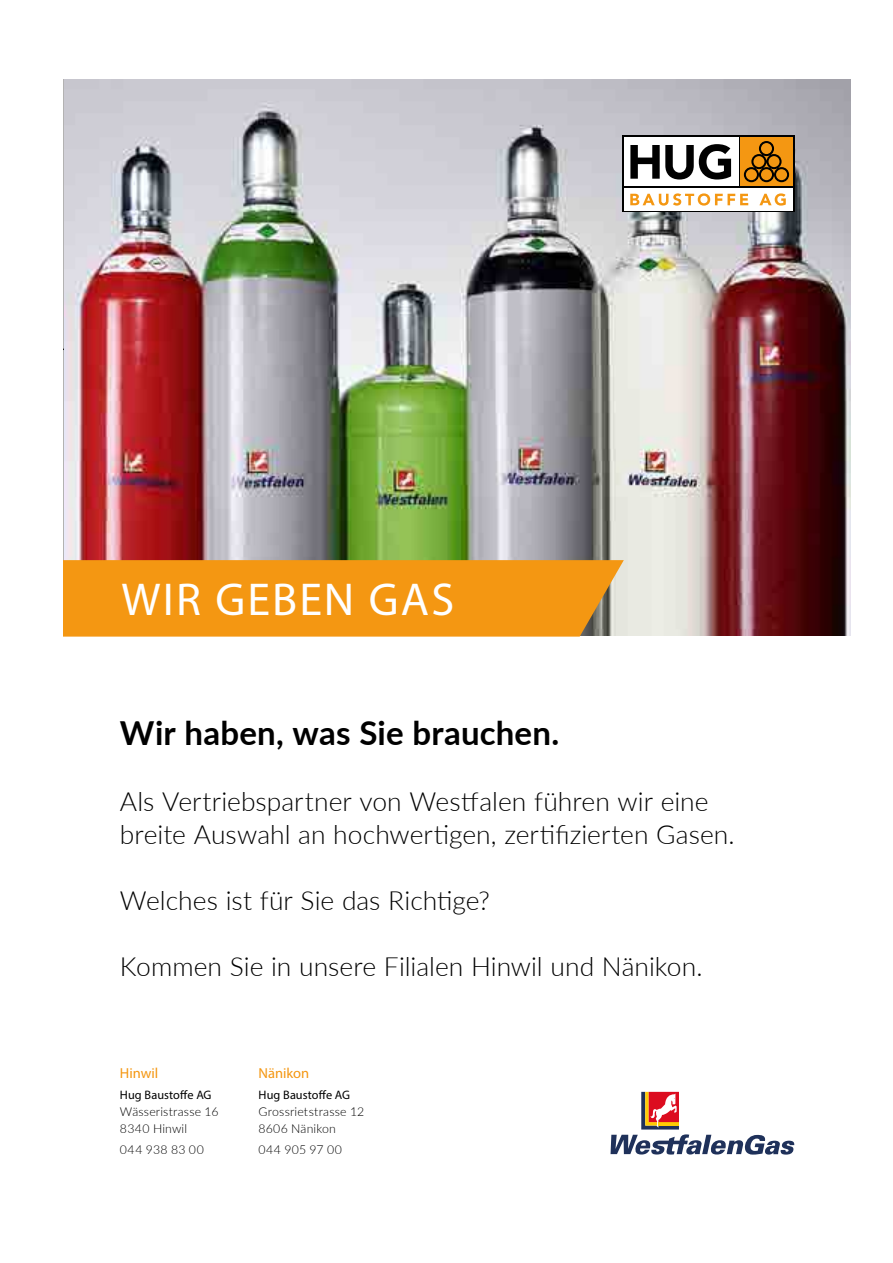
<style>
.page{position:relative;width:893px;height:1263px;background:#fff}
.page>*{position:absolute;margin:0;border:0;box-sizing:border-box;transform-origin:0 0}
.t1{font:46.2px "Myriad Pro";letter-spacing:.045em;color:#fff}
.t2{font:700 33px "Lato";letter-spacing:.005em;color:#000}
.t3{font:300 26.4px/33px "Lato";color:#000}
.t4{font:14.55px "Myriad Pro";color:#f49712}
.t5{font:300 12.3px/17.2px "Lato";letter-spacing:.015em;color:#000}
.t6{font:12.3px "Myriad Pro";letter-spacing:.01em;color:#000}
</style>
<div class="page">
<img style="left:624px;top:79px;width:226px;height:557px">
<svg style="left:624px;top:136px;width:170px;height:76px"></svg>
<div style="left:624px;top:137px;width:115px;height:49px;background:#fff"></div>
<div style="left:740px;top:137px;width:53px;height:49px;background:#f49712"></div>
<svg style="left:630px;top:144px;width:101px;height:36px"></svg>
<svg style="left:743px;top:141px;width:47px;height:42px"></svg>
<div style="left:624px;top:188px;width:169px;height:22px;background:#fff"></div>
<svg style="left:630px;top:193px;width:118px;height:13px"></svg>
<svg style="left:759px;top:193px;width:27px;height:13px"></svg>
<svg style="left:610px;top:1092px;width:185px;height:62px"></svg>
<img style="left:64px;top:79px;width:560px;height:558px">
<h1 class="t1" style="left:122px;top:571px;width:334px">WIR GEBEN GAS</h1>
<p class="t2" style="left:120px;top:708px;width:441px">Wir haben, was Sie brauchen.</p>
<p class="t3" style="left:120px;top:784px;width:616px">Als Vertriebspartner von Westfalen führen wir eine breite Auswahl an hochwertigen, zertifizierten Gasen.</p>
<p class="t3" style="left:120px;top:883px;width:371px">Welches ist für Sie das Richtige?</p>
<p class="t3" style="left:120px;top:949px;width:584px">Kommen Sie in unsere Filialen Hinwil und Nänikon.</p>
<p class="t4" style="left:120px;top:1064px;width:40px">Hinwil</p>
<p class="t6" style="left:120px;top:1087px;width:93px">Hug Baustoffe AG</p>
<p class="t5" style="left:120px;top:1102px;width:100px">Wässeristrasse 16<br>8340 Hinwil</p>
<p class="t5" style="left:120px;top:1140px;width:85px">044 938 83 00</p>
<p class="t4" style="left:259px;top:1064px;width:52px">Nänikon</p>
<p class="t6" style="left:259px;top:1087px;width:93px">Hug Baustoffe AG</p>
<p class="t5" style="left:259px;top:1102px;width:107px">Grossrietstrasse 12<br>8606 Nänikon</p>
<p class="t5" style="left:259px;top:1140px;width:85px">044 905 97 00</p>
</div>
